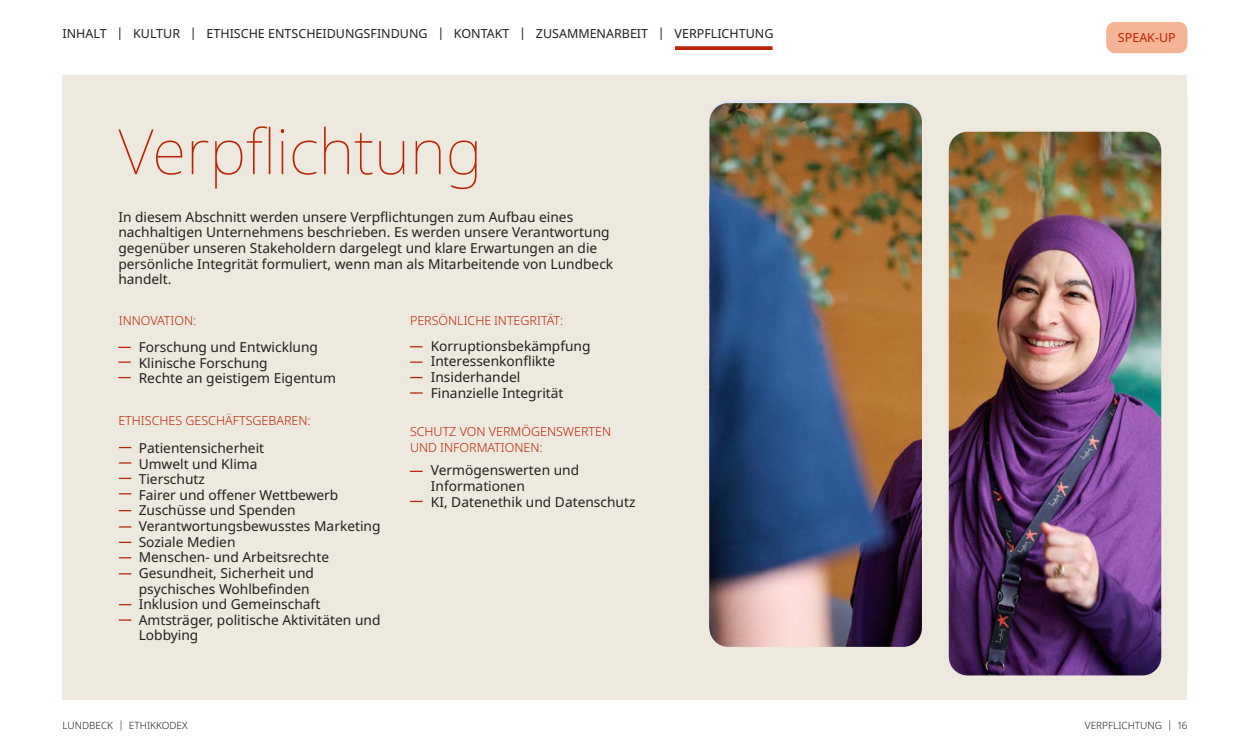
<style>
.page{position:relative;width:1250px;height:750px;background:#fff}
.page>*{position:absolute;margin:0;border:0;box-sizing:border-box;transform-origin:0 0}
.t1{font:100 62.5px "Noto Sans";color:#b92504}
.t2{font:13.75px/15.6px "Noto Sans";color:#22201f}
.t3{font:300 12.5px/15.6px "Noto Sans";color:#b92504}
.t4{font:12.5px "Noto Sans";color:#22201f}
.t5{font:12.5px "Noto Sans";color:#b92504}
.t6{font:300 10px "Noto Sans";color:#22201f}
</style>
<div class="page">
<div style="left:1106px;top:22px;width:82px;height:31px;background:#f5b496;border-radius:9px"></div>
<svg style="left:675px;top:46px;width:97px;height:4px"></svg>
<div style="left:62px;top:75px;width:1126px;height:625px;background:#ede9de"></div>
<svg style="left:118px;top:347px;width:13px;height:1px"></svg>
<svg style="left:118px;top:362px;width:13px;height:1px"></svg>
<svg style="left:118px;top:377px;width:13px;height:1px"></svg>
<svg style="left:410px;top:346px;width:12px;height:1px"></svg>
<svg style="left:119px;top:447px;width:12px;height:1px"></svg>
<svg style="left:119px;top:510px;width:12px;height:1px"></svg>
<svg style="left:119px;top:573px;width:12px;height:1px"></svg>
<svg style="left:410px;top:471px;width:12px;height:1px"></svg>
<svg style="left:410px;top:377px;width:12px;height:1px"></svg>
<svg style="left:119px;top:478px;width:12px;height:1px"></svg>
<svg style="left:119px;top:542px;width:12px;height:1px"></svg>
<svg style="left:119px;top:604px;width:12px;height:1px"></svg>
<svg style="left:410px;top:362px;width:12px;height:1px"></svg>
<svg style="left:119px;top:462px;width:12px;height:2px"></svg>
<svg style="left:119px;top:526px;width:12px;height:2px"></svg>
<svg style="left:410px;top:501px;width:12px;height:1px"></svg>
<svg style="left:410px;top:392px;width:12px;height:2px"></svg>
<svg style="left:119px;top:493px;width:12px;height:1px"></svg>
<svg style="left:119px;top:557px;width:12px;height:1px"></svg>
<svg style="left:119px;top:619px;width:12px;height:2px"></svg>
<img style="left:949px;top:132px;width:212px;height:543px">
<img style="left:709px;top:103px;width:213px;height:544px">
<p class="t4" style="left:116px;top:25px;width:658px">| KULTUR | ETHISCHE ENTSCHEIDUNGSFINDUNG | KONTAKT | ZUSAMMENARBEIT | VERPFLICHTUNG</p>
<p class="t4" style="left:63px;top:25px;width:46px">INHALT</p>
<p class="t5" style="left:1118px;top:28px;width:59px">SPEAK-UP</p>
<h1 class="t1" style="left:118px;top:107px;width:365px">Verpflichtung</h1>
<p class="t2" style="left:118px;top:209px;width:496px">In diesem Abschnitt werden unsere Verpflichtungen zum Aufbau eines nachhaltigen Unternehmens beschrieben. Es werden unsere Verantwortung gegenüber unseren Stakeholdern dargelegt und klare Erwartungen an die persönliche Integrität formuliert, wenn man als Mitarbeitende von Lundbeck handelt.</p>
<p class="t3" style="left:119px;top:313px;width:79px">INNOVATION:</p>
<p class="t3" style="left:410px;top:313px;width:155px">PERSÖNLICHE INTEGRITÄT:</p>
<p class="t2" style="left:139px;top:340px;width:199px">Forschung und Entwicklung<br>Klinische Forschung<br>Rechte an geistigem Eigentum</p>
<p class="t3" style="left:118px;top:413px;width:194px">ETHISCHES GESCHÄFTSGEBAREN:</p>
<p class="t2" style="left:139px;top:441px;width:243px">Patientensicherheit<br>Umwelt und Klima<br>Tierschutz<br>Fairer und offener Wettbewerb<br>Zuschüsse und Spenden<br>Verantwortungsbewusstes Marketing<br>Soziale Medien<br>Menschen- und Arbeitsrechte<br>Gesundheit, Sicherheit und psychisches Wohlbefinden<br>Inklusion und Gemeinschaft<br>Amtsträger, politische Aktivitäten und<br>Lobbying</p>
<p class="t6" style="left:62px;top:719px;width:127px">LUNDBECK | ETHIKKODEX</p>
<p class="t2" style="left:431px;top:338px;width:161px">Korruptionsbekämpfung<br>Interessenkonflikte<br>Insiderhandel<br>Finanzielle Integrität</p>
<p class="t3" style="left:410px;top:424px;width:203px">SCHUTZ VON VERMÖGENSWERTEN<br>UND INFORMATIONEN:</p>
<p class="t2" style="left:431px;top:463px;width:206px">Vermögenswerten und<br>Informationen<br>KI, Datenethik und Datenschutz</p>
<p class="t6" style="left:1085px;top:719px;width:104px">VERPFLICHTUNG | 16</p>
</div>
